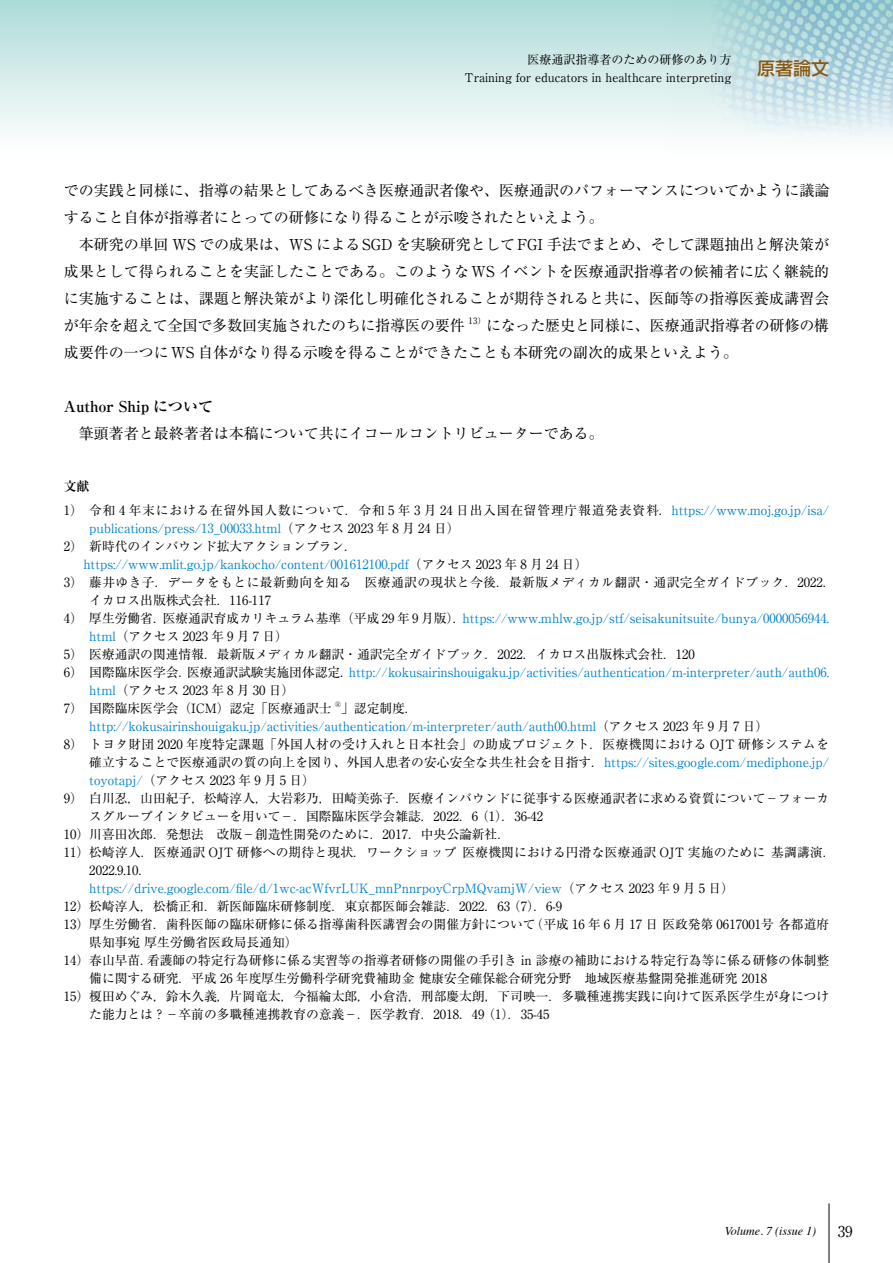
<style>
.page{position:relative;width:893px;height:1263px;background:#fff}
.page>*{position:absolute;margin:0;border:0;box-sizing:border-box;transform-origin:0 0}
.t1{font:500 18px "Shin Go Pro";color:#875a14}
.t2{font:15px/27px "Ryumin Pro";color:#000}
.t3{font:700 15px "Ryumin Pro";color:#000}
.t4{font:12.75px/18px "Ryumin Pro";color:#000}
.t5{font:12.75px "Ryumin Pro";color:#0081cc}
.t6{font:12.75px/24px "Ryumin Pro";letter-spacing:.065em;color:#000}
.t7{font:12.75px "Ryumin Pro";letter-spacing:.03em;color:#000}
.t8{font:12.75px "Ryumin Pro";letter-spacing:.02em;color:#000}
.t9{font:12px/18px "Ryumin Pro";color:#000;text-align:right}
.t10{font:italic 12px "Times";color:#000}
.t11{font:8.7px "Ryumin Pro";color:#000}
.t12{font:7.5px "Ryumin Pro";color:#000}
.s1{font-weight:700}
.s2{color:#0081cc}
.s3{color:#000}
</style>
<div class="page">
<div style="left:0;top:0;width:893px;height:157px;background:linear-gradient(to bottom,#addbd8,#fff)"></div>
<svg style="left:0;top:0;width:1px;height:157px"></svg>
<img style="left:671px;top:0;width:222px;height:157px">
<hr style="left:829px;top:1203px;width:1px;height:60px;background:#000">
<svg style="left:747px;top:48px;width:92px;height:40px;background:#c1dde4"></svg>
<p class="t9" style="left:465px;top:49px;width:268px">医療通訳指導者のための研修のあり方<br>Training for educators in healthcare interpreting</p>
<h1 class="t1" style="left:757px;top:53px;width:73px">原著論文</h1>
<p class="t2" style="left:64px;top:176px;width:767px">での実践と同様に、指導の結果としてあるべき医療通訳者像や、医療通訳のパフォーマンスについてかように議論すること自体が指導者にとっての研修になり得ることが示唆されたといえよう。</p>
<p class="t2" style="left:64px;top:230px;width:767px;text-align:justify;text-indent:15px">本研究の単回 WS での成果は、WS によるSGD を実験研究としてFGI 手法でまとめ、そして課題抽出と解決策が成果として得られることを実証したことである。このようなWS イベントを医療通訳指導者の候補者に広く継続的に実施することは、課題と解決策がより深化し明確化されることが期待されると共に、医師等の指導医養成講習会が年余を超えて全国で多数回実施されたのちに指導医の要件</p>
<p class="t11" style="left:469px;top:314px;width:19px">13）</p>
<p class="t2" style="left:64px;top:311px;width:767px;text-indent:422px">になった歴史と同様に、医療通訳指導者の研修の構成要件の一つにWS 自体がなり得る示唆を得ることができたことも本研究の副次的成果といえよう。</p>
<p class="t3" style="left:64px;top:395px;width:151px">Author Ship について</p>
<p class="t2" style="left:79px;top:419px;width:526px">筆頭著者と最終著者は本稿について共にイコールコントリビューターである。</p>
<p class="t6" style="left:64px;top:473px;width:767px"><span class="s1">文献<br></span>1）令和 4 年末における在留外国人数について．令和 5 年 3 月 24 日出入国在留管理庁報道発表資料．<span class="s2">https://www.moj.go.jp/isa/</span></p>
<p class="t4" style="left:64px;top:518px;width:397px;text-indent:26px"><span class="s2">publications/press/13_00033.html</span>（アクセス 2023 年 8 月 24 日）<br>2）新時代のインバウンド拡大アクションプラン．</p>
<p class="t5" style="left:83px;top:554px;width:506px">https://www.mlit.go.jp/kankocho/content/001612100.pdf<span class="s3">（アクセス 2023 年 8 月 24 日）</span></p>
<p class="t7" style="left:64px;top:572px;width:773px">3）藤井ゆき子．データをもとに最新動向を知る　医療通訳の現状と今後．最新版メディカル翻訳・通訳完全ガイドブック．2022．</p>
<p class="t4" style="left:89px;top:590px;width:183px">イカロス出版株式会社．116-117</p>
<p class="t5" style="left:64px;top:608px;width:767px"><span class="s3">4）厚生労働省．医療通訳育成カリキュラム基準（平成 29 年 9 月版）．</span>https://www.mhlw.go.jp/stf/seisakunitsuite/bunya/0000056944.</p>
<p class="t4" style="left:89px;top:626px;width:200px"><span class="s2">html</span>（アクセス 2023 年 9 月 7 日）</p>
<p class="t4" style="left:64px;top:644px;width:633px">5）医療通訳の関連情報．最新版メディカル翻訳・通訳完全ガイドブック．2022．イカロス出版株式会社．120</p>
<p class="t5" style="left:64px;top:662px;width:767px"><span class="s3">6）国際臨床医学会．医療通訳試験実施団体認定．</span>http://kokusairinshouigaku.jp/activities/authentication/m-interpreter/auth/auth06.</p>
<p class="t4" style="left:89px;top:680px;width:206px"><span class="s2">html</span>（アクセス 2023 年 8 月 30 日）</p>
<p class="t4" style="left:64px;top:698px;width:269px">7）国際臨床医学会（ICM）認定「医療通訳士</p>
<p class="t12" style="left:335px;top:698px;width:8px">®</p>
<p class="t4" style="left:341px;top:698px;width:78px">」認定制度．</p>
<p class="t5" style="left:89px;top:716px;width:680px">http://kokusairinshouigaku.jp/activities/authentication/m-interpreter/auth/auth00.html<span class="s3">（アクセス 2023 年 9 月 7 日）</span></p>
<p class="t8" style="left:64px;top:734px;width:767px">8）トヨタ財団 2020 年度特定課題「外国人材の受け入れと日本社会」の助成プロジェクト．医療機関における OJT 研修システムを</p>
<p class="t4" style="left:89px;top:752px;width:741px">確立することで医療通訳の質の向上を図り、外国人患者の安心安全な共生社会を目指す．<span class="s2">https://sites.google.com/mediphone.jp/</span></p>
<p class="t4" style="left:89px;top:770px;width:227px"><span class="s2">toyotapj/</span>（アクセス 2023 年 9 月 5 日）</p>
<p class="t4" style="left:64px;top:788px;width:767px">9）白川忍，山田紀子，松崎淳人，大岩彩乃，田崎美弥子．医療インバウンドに従事する医療通訳者に求める資質について－フォーカ</p>
<p class="t4" style="left:89px;top:806px;width:455px">スグループインタビューを用いて－．国際臨床医学会雑誌．2022．6（1）．36-42</p>
<p class="t4" style="left:64px;top:824px;width:448px">10）川喜田次郎．発想法　改版－創造性開発のために．2017．中央公論新社．</p>
<p class="t4" style="left:64px;top:842px;width:773px">11）松崎淳人．医療通訳 OJT 研修への期待と現状．ワークショップ医療機関における円滑な医療通訳 OJT 実施のために基調講演．</p>
<p class="t4" style="left:89px;top:860px;width:64px">2022.9.10．</p>
<p class="t5" style="left:89px;top:878px;width:646px">https://drive.google.com/file/d/1wc-acWfvrLUK_mnPnnrpoyCrpMQvamjW/view<span class="s3">（アクセス 2023 年 9 月 5 日）</span></p>
<p class="t4" style="left:64px;top:896px;width:500px">12）松崎淳人，松橋正和．新医師臨床研修制度．東京都医師会雑誌．2022．63（7）．6-9</p>
<p class="t4" style="left:64px;top:914px;width:767px">13）厚生労働省．歯科医師の臨床研修に係る指導歯科医講習会の開催方針について（平成 16 年 6 月 17 日医政発第 0617001号各都道府</p>
<p class="t4" style="left:89px;top:932px;width:210px">県知事宛厚生労働省医政局長通知）</p>
<p class="t4" style="left:64px;top:950px;width:767px">14）春山早苗．看護師の特定行為研修に係る実習等の指導者研修の開催の手引き in 診療の補助における特定行為等に係る研修の体制整</p>
<p class="t4" style="left:89px;top:968px;width:679px">備に関する研究．平成 26 年度厚生労働科学研究費補助金健康安全確保総合研究分野　地域医療基盤開発推進研究 2018</p>
<p class="t4" style="left:64px;top:986px;width:767px">15）榎田めぐみ，鈴木久義，片岡竜太，今福綸太郎，小倉浩，刑部慶太朗，下司映一．多職種連携実践に向けて医系医学生が身につけ</p>
<p class="t4" style="left:89px;top:1004px;width:462px">た能力とは？－卒前の多職種連携教育の意義－．医学教育．2018．49（1）．35-45</p>
<p class="t10" style="left:725px;top:1220px;width:93px">Volume. 7 (issue 1)</p>
<p class="t2" style="left:838px;top:1217px;width:16px">39</p>
</div>
